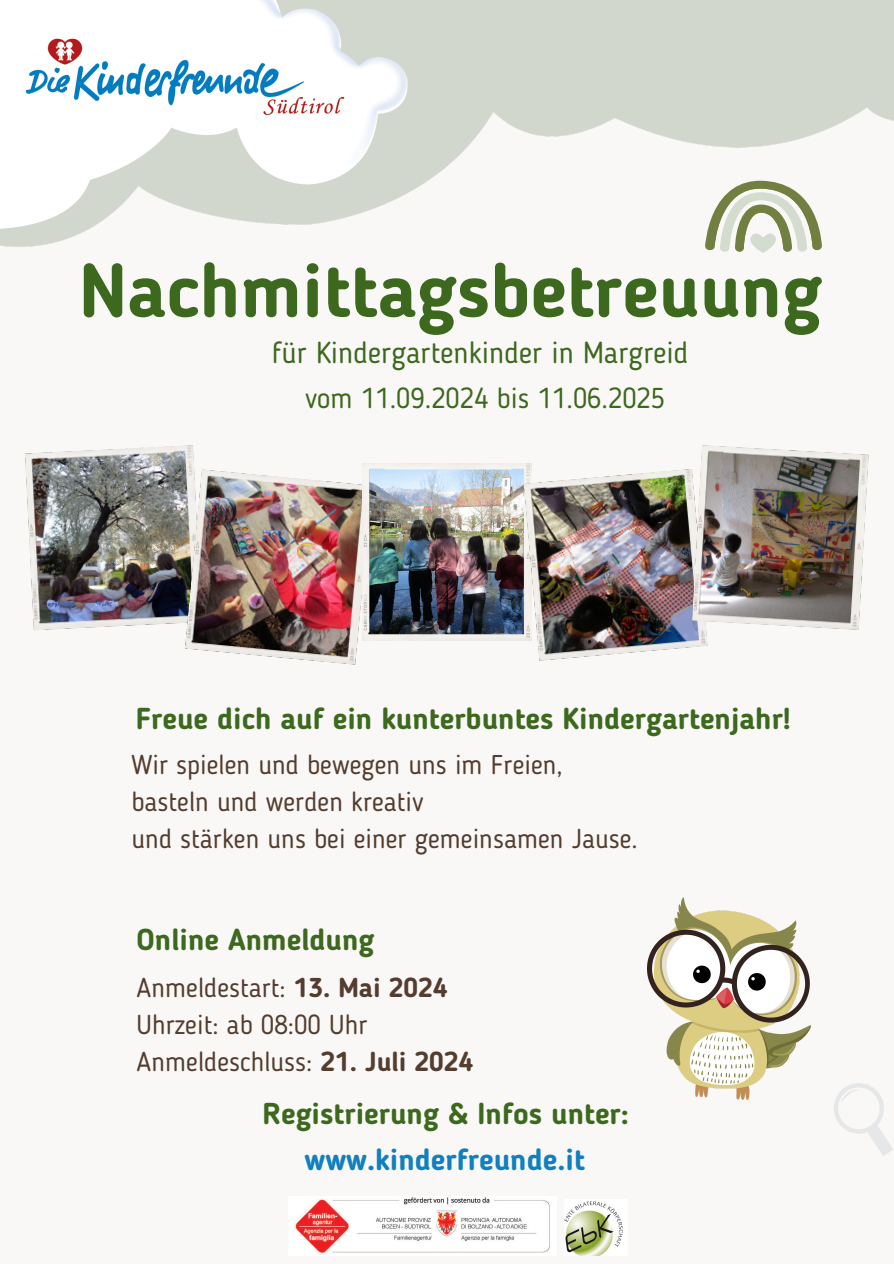
<style>
.page{position:relative;width:894px;height:1264px;background:#fff}
.page>*{position:absolute;margin:0;border:0;box-sizing:border-box;transform-origin:0 0}
.t1{font:700 75px "Blogger Sans";color:#3d691e}
.t2{font:700 30px "Blogger Sans";color:#3d691e}
.t3{font:30px "Blogger Sans";color:#3d691e}
.t4{font:700 30px "Blogger Sans";color:#127fbf}
.t5{font:28.5px "Blogger Sans";color:#3d691e}
.t6{font:27px "Blogger Sans";color:#543d2f}
.s1{font-weight:700}
</style>
<div class="page">
<div style="left:0;top:0;width:893px;height:1263px;background:#f9f8f7"></div>
<img style="left:0;top:0;width:893px;height:249px">
<img style="left:25px;top:445px;width:169px;height:185px">
<img style="left:185px;top:469px;width:187px;height:196px">
<img style="left:363px;top:463px;width:168px;height:177px">
<img style="left:523px;top:468px;width:184px;height:193px">
<img style="left:691px;top:445px;width:177px;height:185px">
<img style="left:295px;top:1197px;width:255px;height:56px">
<svg style="left:704px;top:180px;width:117px;height:73px"></svg>
<svg style="left:834px;top:1083px;width:59px;height:73px"></svg>
<img style="left:564px;top:1201px;width:59px;height:53px">
<img style="left:647px;top:897px;width:163px;height:202px">
<p class="t1" style="left:79px;top:260px;width:744px">Nachmittagsbetreuung</p>
<p class="t3" style="left:272px;top:340px;width:418px">für Kindergartenkinder in Margreid</p>
<p class="t5" style="left:305px;top:386px;width:361px">vom 11.09.2024 bis 11.06.2025</p>
<p class="t2" style="left:136px;top:706px;width:656px">Freue dich auf ein kunterbuntes Kindergartenjahr!</p>
<p class="t6" style="left:131px;top:753px;width:432px">Wir spielen und bewegen uns im Freien,</p>
<h2 class="t6" style="left:131px;top:790px;width:294px">basteln und werden kreativ</h2>
<p class="t6" style="left:131px;top:827px;width:507px">und stärken uns bei einer gemeinsamen Jause.</p>
<p class="t2" style="left:137px;top:926px;width:239px">Online Anmeldung</p>
<h2 class="t6" style="left:137px;top:976px;width:312px">Anmeldestart: <span class="s1">13. Mai 2024</span></h2>
<p class="t6" style="left:137px;top:1013px;width:232px">Uhrzeit: ab 08:00 Uhr</p>
<p class="t6" style="left:137px;top:1050px;width:337px">Anmeldeschluss: <span class="s1">21. Juli 2024</span></p>
<p class="t2" style="left:262px;top:1101px;width:368px">Registrierung &amp; Infos unter:</p>
<p class="t4" style="left:304px;top:1147px;width:282px">www.kinderfreunde.it</p>
</div>
